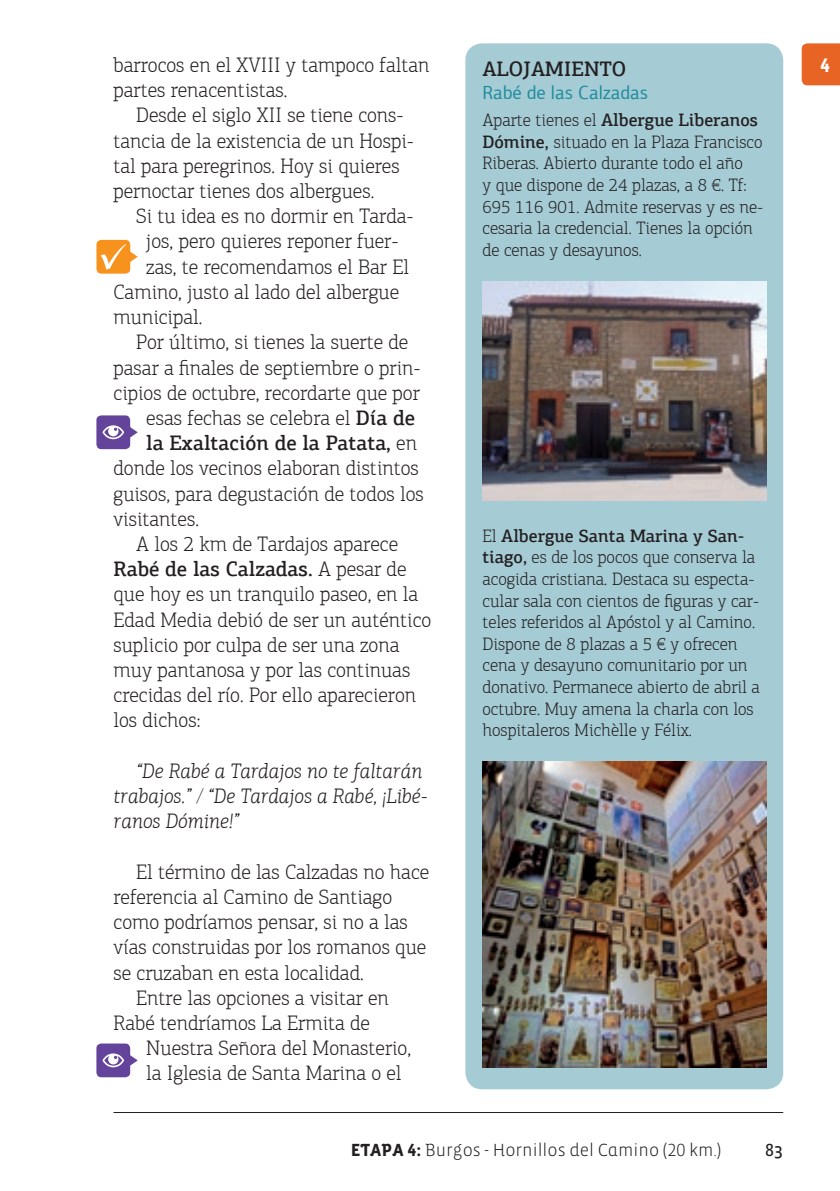
<style>
.page{position:relative;width:840px;height:1191px;background:#fff}
.page>*{position:absolute;margin:0;border:0;box-sizing:border-box;transform-origin:0 0}
.t1{font:300 21px/25.2px "PF Agora Slab Pro";color:#231f20}
.t2{font:italic 300 21px/25.2px "PF Agora Slab Pro";color:#231f20}
.despieces_1_titulo{font:500 21px "PF Agora Slab Pro";color:#231f20}
.texto_corrido_jorge{font:700 20px "Vista Sans Alt";color:#fff}
.despieces_1_titulo-2{font:19px "PF Agora Sans Pro";color:#1d8c9d}
.despieces_1_texto{font:300 18px/21.6px "PF Agora Slab Pro";color:#231f20}
.texto_corrido_jorge-2{font:300 18px "Vista Sans Alt";color:#231f20}
.t3{font:18px "Vista Sans Reg";color:#231f20}
.s1{font-weight:500}
.s2{font-weight:300}
.s3{font-weight:700}
</style>
<div class="page">
<hr style="left:113px;top:1112px;width:669px;height:1px;background:#231f20">
<div style="left:465px;top:43px;width:317px;height:1046px;background:#a5cbd5;border-radius:17px"></div>
<img style="left:482px;top:281px;width:283px;height:219px">
<img style="left:482px;top:761px;width:283px;height:306px">
<div style="left:801px;top:43px;width:38px;height:42px;background:#e86424"></div>
<div style="left:96px;top:240px;width:34px;height:34px;background:#f7931d;border-radius:5px"></div>
<svg style="left:101px;top:244px;width:37px;height:26px"></svg>
<div style="left:96px;top:415px;width:34px;height:34px;background:#64439b;border-radius:5px"></div>
<svg style="left:102px;top:425px;width:36px;height:14px"></svg>
<div style="left:96px;top:1043px;width:34px;height:34px;background:#64439b;border-radius:5px"></div>
<svg style="left:102px;top:1053px;width:36px;height:14px"></svg>
<p class="t1" style="left:113px;top:52px;width:317px">barrocos en el XVIII y tampoco faltan partes renacentistas.</p>
<p class="t1" style="left:113px;top:103px;width:302px;text-indent:23px">Desde el siglo XII se tiene cons&shy;tancia de la existencia de un Hospi&shy;tal para peregrinos. Hoy si quieres pernoctar tienes dos albergues.</p>
<p class="t1" style="left:136px;top:204px;width:279px">Si tu idea es no dormir en Tarda-</p>
<p class="t1" style="left:146px;top:229px;width:254px">jos, pero quieres reponer fuer-</p>
<p class="t1" style="left:146px;top:254px;width:264px">zas, te recomendamos el Bar El</p>
<p class="t1" style="left:113px;top:279px;width:287px">Camino, justo al lado del albergue</p>
<p class="t1" style="left:113px;top:304px;width:90px">municipal.</p>
<p class="t1" style="left:136px;top:330px;width:273px">Por último, si tienes la suerte de</p>
<p class="t1" style="left:113px;top:355px;width:308px">pasar a finales de septiembre o prin-</p>
<p class="t1" style="left:113px;top:380px;width:308px">cipios de octubre, recordarte que por</p>
<p class="t1" style="left:146px;top:405px;width:270px">esas fechas se celebra el <span class="s1">Día de</span></p>
<p class="despieces_1_titulo" style="left:146px;top:430px;width:272px">la Exaltación de la Patata, <span class="s2">en</span></p>
<p class="t1" style="left:113px;top:456px;width:307px">donde los vecinos elaboran distintos</p>
<p class="t1" style="left:113px;top:481px;width:312px">guisos, para degustación de todos los</p>
<p class="t1" style="left:113px;top:506px;width:87px">visitantes.</p>
<p class="t1" style="left:113px;top:531px;width:319px;text-indent:23px">A los 2 km de Tardajos aparece<br><span class="s1">Rabé de las Calzadas.</span> A pesar de que hoy es un tranquilo paseo, en la<br>Edad Media debió de ser un auténtico suplicio por culpa de ser una zona muy pantanosa y por las continuas crecidas del río. Por ello aparecieron los dichos:</p>
<p class="t2" style="left:113px;top:758px;width:315px;text-indent:23px">“De Rabé a Tardajos no te faltarán trabajos.” / “De Tardajos a Rabé, ¡Libé&shy;ranos Dómine!”</p>
<p class="t1" style="left:113px;top:859px;width:317px;text-indent:23px">El término de las Calzadas no hace referencia al Camino de Santiago como podríamos pensar, si no a las vías construidas por los romanos que se cruzaban en esta localidad.</p>
<p class="t1" style="left:136px;top:985px;width:254px">Entre las opciones a visitar en</p>
<p class="t1" style="left:113px;top:1010px;width:258px">Rabé tendríamos La Ermita de</p>
<p class="t1" style="left:146px;top:1035px;width:266px">Nuestra Señora del Monasterio,</p>
<p class="t1" style="left:146px;top:1060px;width:256px">la Iglesia de Santa Marina o el</p>
<p class="despieces_1_titulo" style="left:482px;top:56px;width:145px">ALOJAMIENTO</p>
<p class="despieces_1_titulo-2" style="left:482px;top:81px;width:167px">Rabé de las Calzadas</p>
<p class="despieces_1_texto" style="left:482px;top:109px;width:282px">Aparte tienes el <span class="s1">Albergue Liberanos Dómine,</span> situado en la Plaza Francisco Riberas. Abierto durante todo el año<br>y que dispone de 24 plazas, a 8 €. Tf:<br>695 116 901. Admite reservas y es ne&shy;cesaria la credencial. Tienes la opción de cenas y desayunos.</p>
<p class="despieces_1_texto" style="left:482px;top:525px;width:279px">El <span class="s1">Albergue Santa Marina y San&shy;tiago,</span> es de los pocos que conserva la acogida cristiana. Destaca su especta&shy;cular sala con cientos de figuras y car&shy;teles referidos al Apóstol y al Camino.<br>Dispone de 8 plazas a 5 € y ofrecen cena y desayuno comunitario por un donativo. Permanece abierto de abril a octubre. Muy amena la charla con los hospitaleros Michèlle y Félix.</p>
<p class="texto_corrido_jorge-2" style="left:351px;top:1140px;width:372px"><span class="s3">ETAPA 4:</span> Burgos - Hornillos del Camino (20 km.)</p>
<p class="t3" style="left:764px;top:1140px;width:19px">83</p>
<p class="texto_corrido_jorge" style="left:819px;top:55px;width:11px">4</p>
</div>
